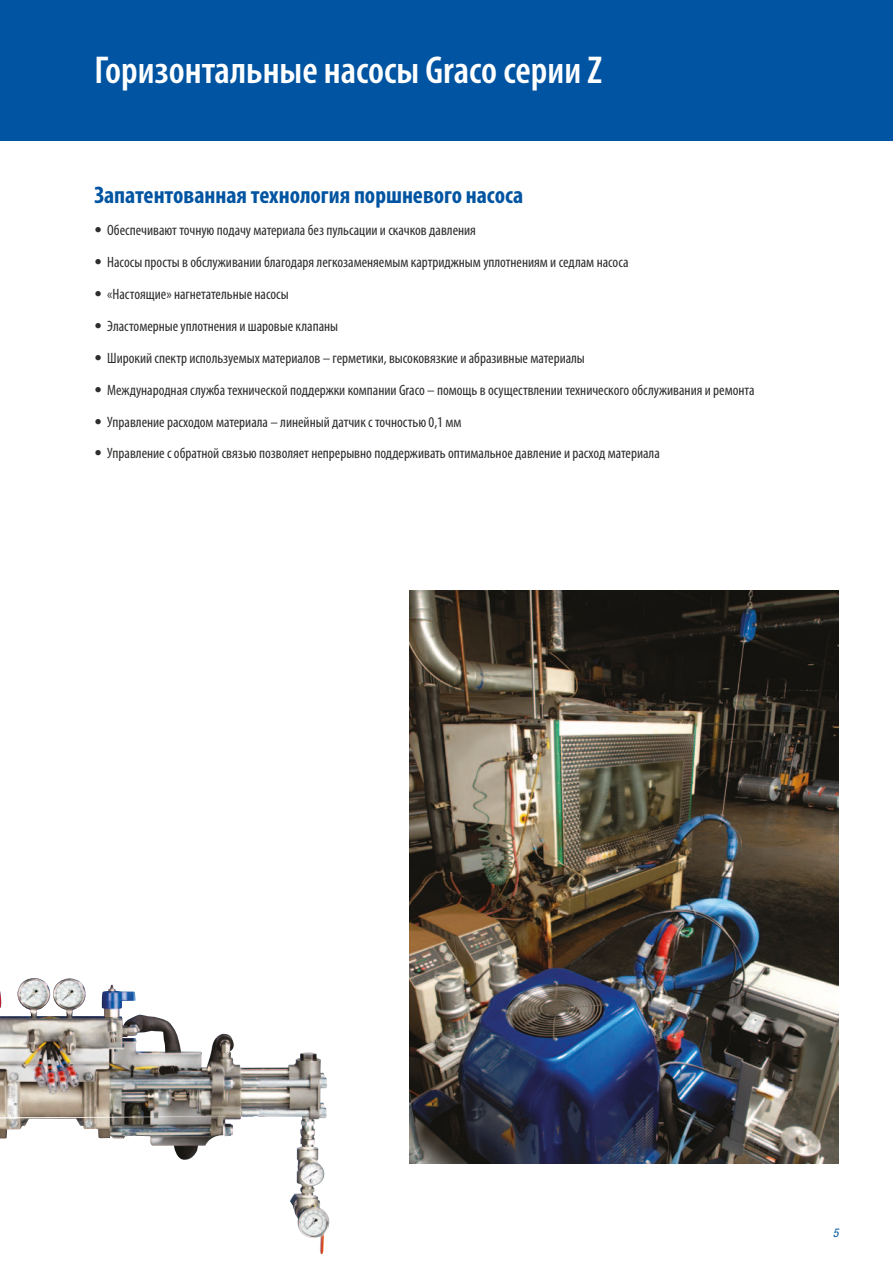
<style>
.page{position:relative;width:893px;height:1263px;background:#fff}
.page>*{position:absolute;margin:0;border:0;box-sizing:border-box;transform-origin:0 0}
.t1{font:600 condensed 39px "Myriad Pro";color:#fff}
.t2{font:700 condensed 24px "Myriad Pro";color:#0054a1}
.t3{font:condensed 15px "Myriad Pro";color:#2e2d2c}
.t4{font:italic condensed 12px "Helvetica Neue LT Std";color:#0054a1}
.s1{font-family:"Helvetica Neue LT Std"}
</style>
<div class="page">
<hr style="left:0;top:89px;width:1px;height:1174px;background:#eae4db">
<div style="left:0;top:0;width:893px;height:140px;background:#0054a1"></div>
<img style="left:0;top:978px;width:330px;height:276px">
<img style="left:410px;top:590px;width:429px;height:573px">
<h1 class="t1" style="left:94px;top:49px;width:509px">Горизонтальные насосы Graco серии Z</h1>
<h2 class="t2" style="left:94px;top:180px;width:430px">Запатентованная технология поршневого насоса</h2>
<p class="t3" style="left:94px;top:221px;width:383px"><span class="s1">•</span> Обеспечивают точную подачу материала без пульсации и скачков давления</p>
<p class="t3" style="left:94px;top:253px;width:535px"><span class="s1">•</span> Насосы просты в обслуживании благодаря легкозаменяемым картриджным уплотнениям и седлам насоса</p>
<p class="t3" style="left:94px;top:285px;width:196px"><span class="s1">•</span> «Настоящие» нагнетательные насосы</p>
<p class="t3" style="left:94px;top:317px;width:245px"><span class="s1">•</span> Эластомерные уплотнения и шаровые клапаны</p>
<p class="t3" style="left:94px;top:349px;width:492px"><span class="s1">•</span> Широкий спектр используемых материалов – герметики, высоковязкие и абразивные материалы</p>
<p class="t3" style="left:94px;top:381px;width:661px"><span class="s1">•</span> Международная служба технической поддержки компании Graco – помощь в осуществлении технического обслуживания и ремонта</p>
<p class="t3" style="left:94px;top:412px;width:368px"><span class="s1">•</span> Управление расходом материала – линейный датчик с точностью 0,1 мм</p>
<p class="t3" style="left:94px;top:444px;width:567px"><span class="s1">•</span> Управление с обратной связью позволяет непрерывно поддерживать оптимальное давление и расход материала</p>
<p class="t4" style="left:833px;top:1226px;width:7px">5</p>
</div>
